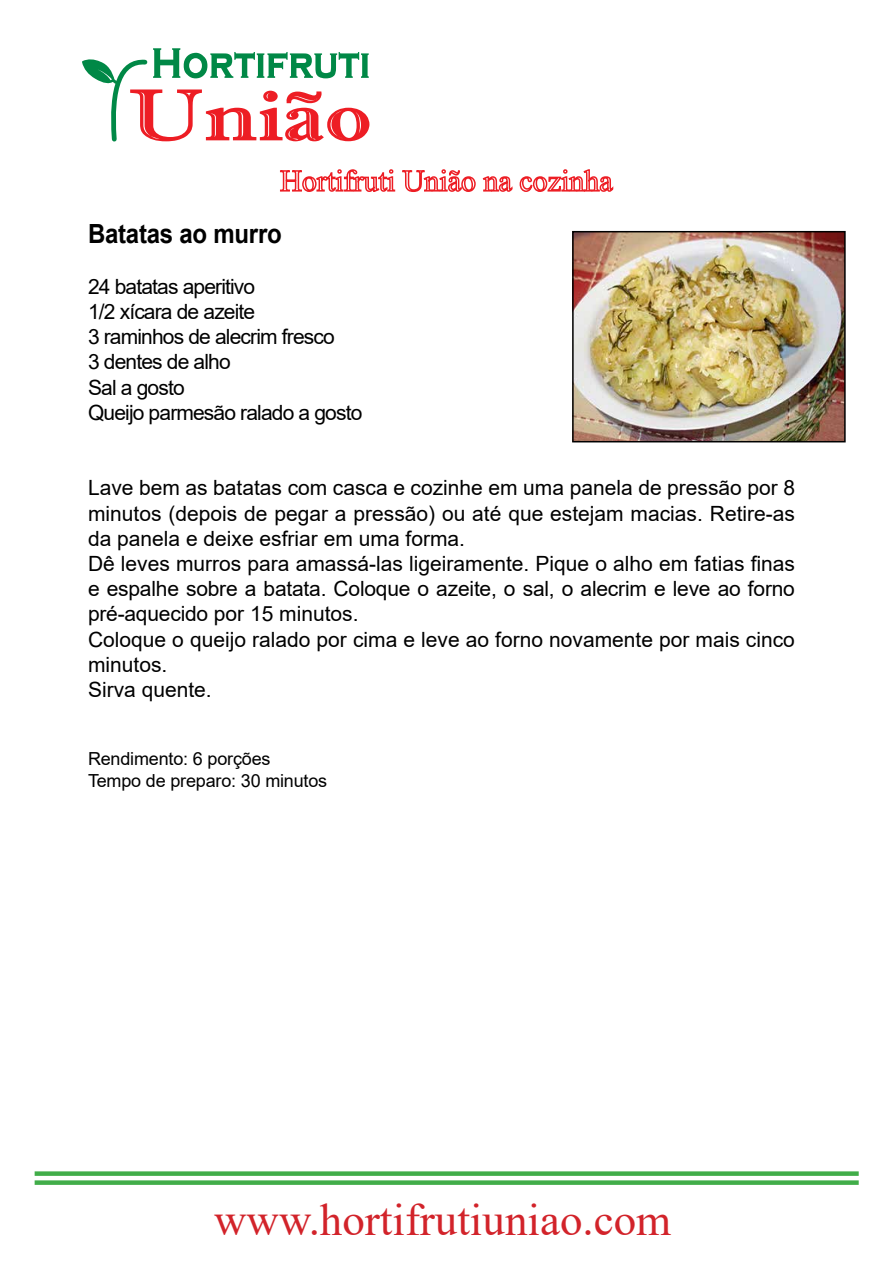
<style>
.page{position:relative;width:893px;height:1263px;background:#fff}
.page>*{position:absolute;margin:0;border:0;box-sizing:border-box;transform-origin:0 0}
.t1{font:45px "Times New Roman";color:#d2232a}
.t2{font:700 26.4px "Arial";letter-spacing:-.01em;color:#000;scale:.91 1}
.t3{font:21px/25.2px "Arial";color:#000}
.t4{font:21px/25.2px "Arial";letter-spacing:-.04em;color:#000}
.t5{font:18px/21.6px "Arial";letter-spacing:-.01em;color:#000}
</style>
<div class="page">
<svg style="left:280px;top:169px;width:233px;height:23px"></svg>
<svg style="left:519px;top:169px;width:95px;height:23px"></svg>
<img style="left:575px;top:234px;width:268px;height:205px">
<div style="left:572px;top:231px;width:274px;height:211px;border:2px solid #000"></div>
<svg style="left:82px;top:48px;width:287px;height:94px"></svg>
<div style="left:35px;top:1171px;width:824px;height:5px;background:#41ad49"></div>
<div style="left:35px;top:1180px;width:824px;height:5px;background:#41ad49"></div>
<p class="t2" style="left:88px;top:215px;width:214px">Batatas ao murro</p>
<p class="t4" style="left:88px;top:274px;width:276px">24 batatas aperitivo<br>1/2 xícara de azeite<br>3 raminhos de alecrim fresco<br>3 dentes de alho<br>Sal a gosto<br>Queijo parmesão ralado a gosto</p>
<p class="t3" style="left:88px;top:475px;width:709px">Lave bem as batatas com casca e cozinhe em uma panela de pressão por 8 minutos (depois de pegar a pressão) ou até que estejam macias. Retire-as da panela e deixe esfriar em uma forma.<br>Dê leves murros para amassá-las ligeiramente. Pique o alho em fatias finas e espalhe sobre a batata. Coloque o azeite, o sal, o alecrim e leve ao forno pré-aquecido por 15 minutos.<br>Coloque o queijo ralado por cima e leve ao forno novamente por mais cinco minutos.<br>Sirva quente.</p>
<p class="t5" style="left:88px;top:748px;width:241px">Rendimento: 6 porções<br>Tempo de preparo: 30 minutos</p>
<h1 class="t1" style="left:214px;top:1188px;width:459px">www.hortifrutiuniao.com</h1>
</div>
